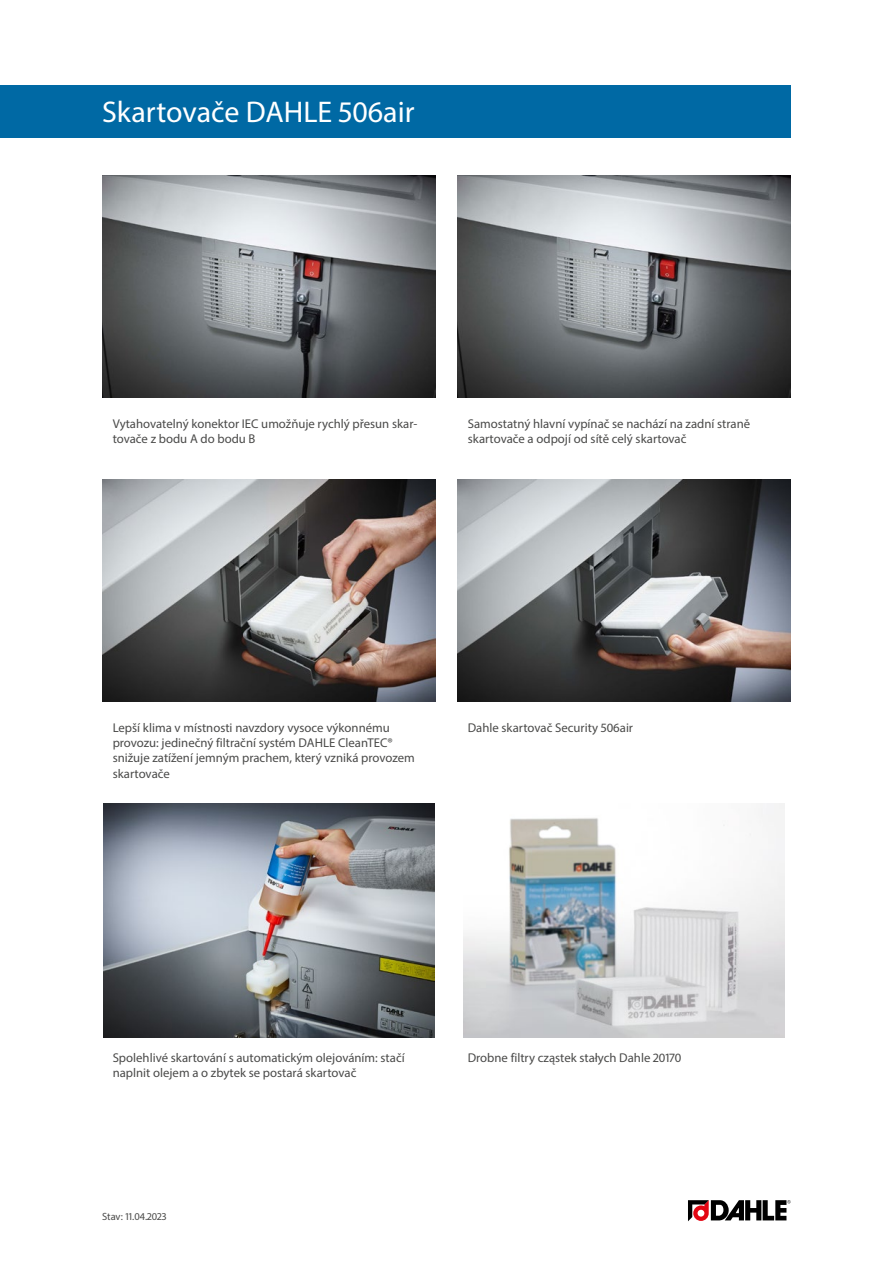
<style>
.page{position:relative;width:893px;height:1263px;background:#fff}
.page>*{position:absolute;margin:0;border:0;box-sizing:border-box;transform-origin:0 0}
.Produktname{font:30px "Myriad Pro";color:#fff}
.Fliesstexte{font:12.75px/15.3px "Myriad Pro";color:#4a4a49}
.t1{font:10.5px "Myriad Pro";color:#4a4a49}
</style>
<div class="page">
<img style="left:102px;top:175px;width:334px;height:223px">
<img style="left:457px;top:175px;width:334px;height:223px">
<img style="left:102px;top:479px;width:334px;height:223px">
<img style="left:457px;top:479px;width:334px;height:223px">
<img style="left:103px;top:803px;width:332px;height:234px">
<img style="left:463px;top:803px;width:322px;height:234px">
<svg style="left:688px;top:1200px;width:103px;height:21px"></svg>
<div style="left:0;top:85px;width:791px;height:53px;background:#0069a4"></div>
<p class="Produktname" style="left:102px;top:94px;width:314px">Skartovače DAHLE 506air</p>
<p class="Fliesstexte" style="left:113px;top:416px;width:306px">Vytahovatelný konektor IEC umožňuje rychlý přesun skar&shy;tovače z bodu A do bodu B</p>
<p class="Fliesstexte" style="left:468px;top:416px;width:284px">Samostatný hlavní vypínač se nachází na zadní straně skartovače a odpojí od sítě celý skartovač</p>
<p class="Fliesstexte" style="left:113px;top:720px;width:304px">Lepší klima v místnosti navzdory vysoce výkonnému provozu: jedinečný filtrační systém DAHLE CleanTEC® snižuje zatížení jemným prachem, který vzniká provozem skartovače</p>
<p class="Fliesstexte" style="left:468px;top:720px;width:167px">Dahle skartovač Security 506air</p>
<p class="Fliesstexte" style="left:113px;top:1050px;width:294px">Spolehlivé skartování s automatickým olejováním: stačí naplnit olejem a o zbytek se postará skartovač</p>
<p class="Fliesstexte" style="left:468px;top:1050px;width:215px">Drobne filtry cząstek stałych Dahle 20170</p>
<p class="t1" style="left:102px;top:1210px;width:66px">Stav: 11.04.2023</p>
</div>
